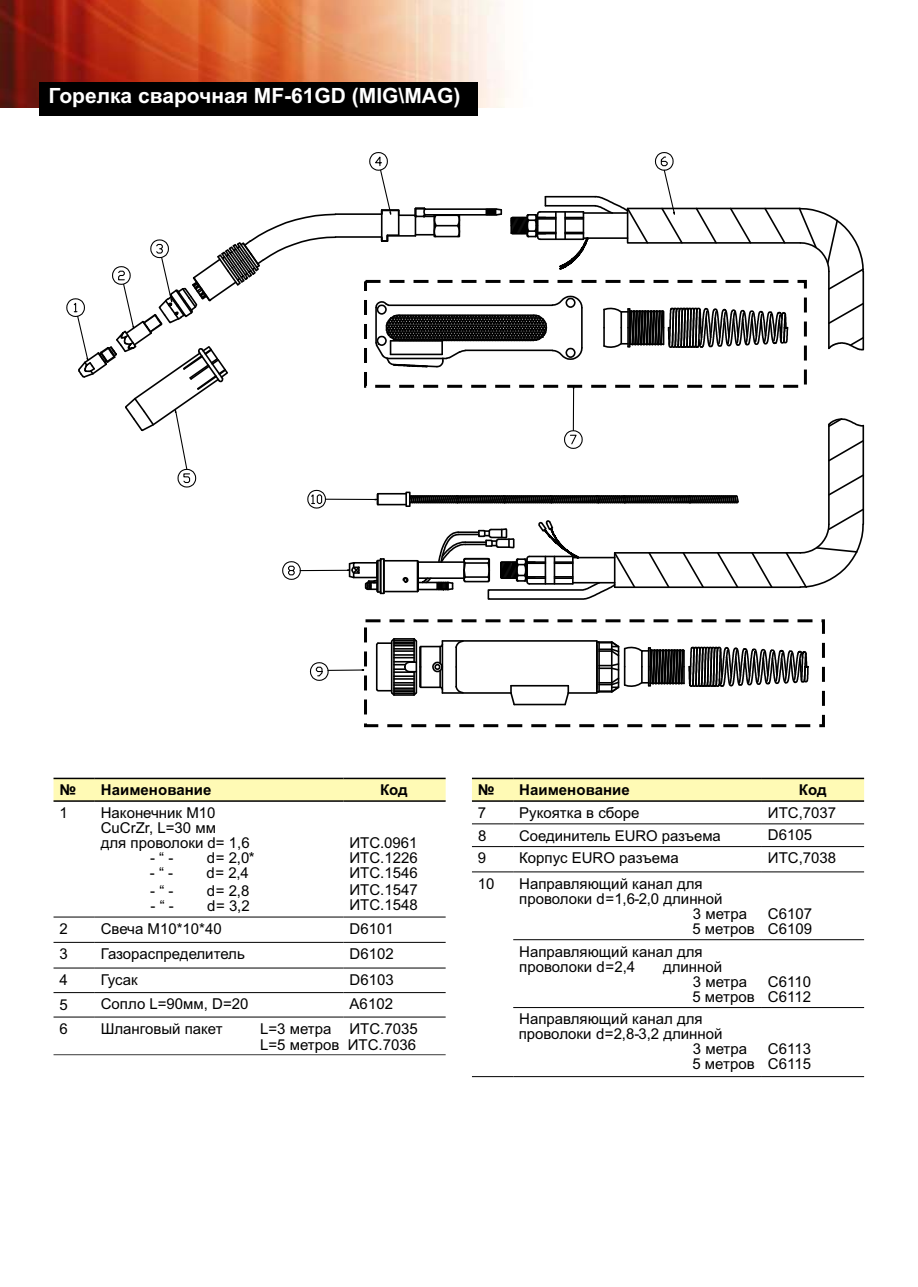
<style>
.page{position:relative;width:918px;height:1287px;background:#fff}
.page>*{position:absolute;margin:0;border:0;box-sizing:border-box;transform-origin:0 0}
.t1{font:700 21px "Arial";color:#fff}
.t2{font:15px/15px "Arial";color:#000}
.t3{font:700 15px "Arial";color:#000}
.t4{font:14.85px "Arial";color:#000}
</style>
<div class="page">
<img style="left:0;top:0;width:505px;height:108px">
<div style="left:39px;top:82px;width:439px;height:33px;background:#000"></div>
<hr style="left:615px;top:552px;width:185px;height:2px;background:#000">
<hr style="left:615px;top:586px;width:185px;height:2px;background:#000">
<hr style="left:828px;top:424px;width:2px;height:100px;background:#000">
<hr style="left:862px;top:426px;width:2px;height:98px;background:#000">
<hr style="left:455px;top:647px;width:2px;height:20px;background:#000">
<hr style="left:442px;top:640px;width:155px;height:2px;background:#000">
<hr style="left:442px;top:692px;width:69px;height:2px;background:#000">
<hr style="left:568px;top:692px;width:29px;height:2px;background:#000">
<hr style="left:514px;top:704px;width:51px;height:1px;background:#000">
<hr style="left:455px;top:667px;width:2px;height:20px;background:#000">
<svg style="left:454px;top:685px;width:11px;height:9px"></svg>
<svg style="left:454px;top:640px;width:11px;height:9px"></svg>
<svg style="left:509px;top:686px;width:7px;height:20px"></svg>
<svg style="left:563px;top:686px;width:7px;height:20px"></svg>
<hr style="left:511px;top:685px;width:57px;height:2px;background:#000">
<svg style="left:375px;top:638px;width:69px;height:58px"></svg>
<svg style="left:595px;top:640px;width:214px;height:54px"></svg>
<svg style="left:647px;top:553px;width:24px;height:36px"></svg>
<svg style="left:681px;top:553px;width:24px;height:36px"></svg>
<svg style="left:716px;top:553px;width:24px;height:36px"></svg>
<svg style="left:750px;top:553px;width:24px;height:36px"></svg>
<svg style="left:828px;top:418px;width:37px;height:10px"></svg>
<svg style="left:828px;top:439px;width:37px;height:24px"></svg>
<svg style="left:828px;top:473px;width:37px;height:24px"></svg>
<svg style="left:784px;top:507px;width:81px;height:82px"></svg>
<hr style="left:336px;top:236px;width:46px;height:2px;background:#000">
<hr style="left:336px;top:213px;width:46px;height:2px;background:#000">
<svg style="left:347px;top:520px;width:290px;height:80px"></svg>
<hr style="left:300px;top:570px;width:48px;height:1px;background:#000">
<svg style="left:309px;top:662px;width:20px;height:19px"></svg>
<hr style="left:328px;top:669px;width:34px;height:2px;background:#000">
<svg style="left:369px;top:152px;width:496px;height:216px"></svg>
<svg style="left:66px;top:213px;width:271px;height:296px"></svg>
<svg style="left:564px;top:430px;width:19px;height:19px"></svg>
<hr style="left:573px;top:389px;width:1px;height:42px;background:#000">
<svg style="left:282px;top:561px;width:19px;height:19px"></svg>
<svg style="left:374px;top:491px;width:365px;height:16px"></svg>
<hr style="left:325px;top:499px;width:50px;height:1px;background:#000">
<div style="left:364px;top:280px;width:443px;height:108px;border:3px dashed #000"></div>
<div style="left:364px;top:619px;width:461px;height:108px;border:3px dashed #000"></div>
<div style="left:472px;top:779px;width:392px;height:21px;background:#fffab5"></div>
<hr style="left:472px;top:778px;width:41px;height:1px;background:#000">
<hr style="left:513px;top:778px;width:249px;height:1px;background:#000">
<hr style="left:762px;top:778px;width:102px;height:1px;background:#000">
<hr style="left:472px;top:800px;width:41px;height:2px;background:#000">
<hr style="left:513px;top:800px;width:249px;height:2px;background:#000">
<hr style="left:762px;top:800px;width:102px;height:2px;background:#000">
<hr style="left:472px;top:823px;width:41px;height:1px;background:#000">
<hr style="left:513px;top:823px;width:249px;height:1px;background:#000">
<hr style="left:762px;top:823px;width:102px;height:1px;background:#000">
<hr style="left:472px;top:846px;width:41px;height:1px;background:#000">
<hr style="left:513px;top:846px;width:249px;height:1px;background:#000">
<hr style="left:762px;top:846px;width:102px;height:1px;background:#000">
<hr style="left:472px;top:872px;width:41px;height:1px;background:#000">
<hr style="left:513px;top:872px;width:249px;height:1px;background:#000">
<hr style="left:762px;top:872px;width:102px;height:1px;background:#000">
<hr style="left:513px;top:939px;width:249px;height:1px;background:#000">
<hr style="left:762px;top:939px;width:102px;height:1px;background:#000">
<hr style="left:472px;top:1076px;width:41px;height:1px;background:#000">
<hr style="left:513px;top:1076px;width:249px;height:1px;background:#000">
<hr style="left:762px;top:1076px;width:102px;height:1px;background:#000">
<div style="left:54px;top:779px;width:392px;height:21px;background:#fffab5"></div>
<hr style="left:54px;top:778px;width:41px;height:1px;background:#000">
<hr style="left:95px;top:778px;width:249px;height:1px;background:#000">
<hr style="left:344px;top:778px;width:102px;height:1px;background:#000">
<hr style="left:54px;top:917px;width:41px;height:1px;background:#000">
<hr style="left:95px;top:917px;width:249px;height:1px;background:#000">
<hr style="left:344px;top:917px;width:102px;height:1px;background:#000">
<hr style="left:54px;top:1054px;width:392px;height:1px;background:#000">
<hr style="left:54px;top:942px;width:41px;height:1px;background:#000">
<hr style="left:95px;top:942px;width:249px;height:1px;background:#000">
<hr style="left:344px;top:942px;width:102px;height:1px;background:#000">
<hr style="left:54px;top:968px;width:41px;height:1px;background:#000">
<hr style="left:95px;top:968px;width:249px;height:1px;background:#000">
<hr style="left:344px;top:968px;width:102px;height:1px;background:#000">
<hr style="left:54px;top:992px;width:41px;height:1px;background:#000">
<hr style="left:95px;top:992px;width:249px;height:1px;background:#000">
<hr style="left:344px;top:992px;width:102px;height:1px;background:#000">
<hr style="left:54px;top:1017px;width:41px;height:1px;background:#000">
<hr style="left:95px;top:1017px;width:249px;height:1px;background:#000">
<hr style="left:344px;top:1017px;width:102px;height:1px;background:#000">
<hr style="left:513px;top:1007px;width:249px;height:1px;background:#000">
<hr style="left:762px;top:1007px;width:102px;height:1px;background:#000">
<hr style="left:54px;top:800px;width:41px;height:2px;background:#000">
<hr style="left:95px;top:800px;width:249px;height:2px;background:#000">
<hr style="left:344px;top:800px;width:102px;height:2px;background:#000">
<h1 class="t1" style="left:49px;top:88px;width:413px">Горелка сварочная MF-61GD (MIG\MAG)</h1>
<p class="t3" style="left:60px;top:784px;width:18px">№</p>
<p class="t3" style="left:101px;top:784px;width:112px">Наименование</p>
<p class="t3" style="left:380px;top:784px;width:29px">Код</p>
<p class="t2" style="left:59px;top:806px;width:10px">1</p>
<p class="t2" style="left:101px;top:806px;width:150px">Наконечник М10<br>CuCrZr, L=30 мм<br>для проволоки d= 1,6</p>
<p class="t2" style="left:150px;top:851px;width:25px">- “ -</p>
<p class="t2" style="left:207px;top:851px;width:49px">d= 2,0*</p>
<p class="t2" style="left:150px;top:866px;width:25px">- “ -</p>
<p class="t2" style="left:207px;top:866px;width:44px">d= 2,4</p>
<p class="t2" style="left:150px;top:885px;width:25px">- “ -</p>
<p class="t2" style="left:207px;top:885px;width:44px">d= 2,8</p>
<p class="t2" style="left:151px;top:900px;width:25px">- “ -</p>
<p class="t2" style="left:207px;top:900px;width:44px">d= 3,2</p>
<p class="t2" style="left:350px;top:836px;width:70px;text-align:justify">ИТС.0961<br>ИТС.1226<br>ИТС.1546</p>
<p class="t2" style="left:350px;top:884px;width:70px">ИТС.1547<br>ИТС.1548</p>
<p class="t2" style="left:60px;top:922px;width:10px">2</p>
<p class="t2" style="left:101px;top:922px;width:123px">Свеча М10*10*40</p>
<p class="t2" style="left:350px;top:922px;width:46px">D6101</p>
<p class="t2" style="left:60px;top:947px;width:10px">3</p>
<p class="t2" style="left:101px;top:948px;width:146px">Газораспределитель</p>
<p class="t2" style="left:350px;top:948px;width:46px">D6102</p>
<p class="t2" style="left:60px;top:973px;width:10px">4</p>
<p class="t2" style="left:101px;top:973px;width:38px">Гусак</p>
<p class="t2" style="left:350px;top:973px;width:46px">D6103</p>
<p class="t2" style="left:60px;top:998px;width:10px">5</p>
<p class="t2" style="left:101px;top:998px;width:149px">Сопло L=90мм, D=20</p>
<p class="t2" style="left:350px;top:998px;width:45px">А6102</p>
<p class="t2" style="left:60px;top:1023px;width:10px">6</p>
<p class="t2" style="left:101px;top:1022px;width:123px">Шланговый пакет</p>
<p class="t2" style="left:260px;top:1022px;width:159px;line-height:16.2px">L=3 метра ИТС.7035<br>L=5 метров ИТС.7036</p>
<p class="t3" style="left:478px;top:784px;width:18px">№</p>
<p class="t3" style="left:519px;top:784px;width:112px">Наименование</p>
<p class="t3" style="left:799px;top:784px;width:29px">Код</p>
<p class="t2" style="left:478px;top:806px;width:10px">7</p>
<p class="t2" style="left:519px;top:807px;width:122px">Рукоятка в сборе</p>
<p class="t2" style="left:768px;top:806px;width:70px">ИТС,7037</p>
<p class="t2" style="left:478px;top:830px;width:10px">8</p>
<p class="t4" style="left:519px;top:830px;width:203px">Соединитель EURO разъема</p>
<p class="t2" style="left:768px;top:829px;width:46px">D6105</p>
<p class="t2" style="left:478px;top:852px;width:10px">9</p>
<p class="t2" style="left:519px;top:852px;width:161px">Корпус EURO разъема</p>
<p class="t2" style="left:768px;top:852px;width:70px">ИТС,7038</p>
<p class="t2" style="left:478px;top:877px;width:18px">10</p>
<p class="t2" style="left:519px;top:877px;width:185px">Направляющий канал для</p>
<p class="t2" style="left:519px;top:892px;width:205px">проволоки d=1,6-2,0 длинной</p>
<p class="t2" style="left:693px;top:907px;width:56px">3 метра</p>
<p class="t2" style="left:692px;top:922px;width:64px">5 метров</p>
<p class="t2" style="left:768px;top:907px;width:46px">С6107<br>С6109</p>
<p class="t2" style="left:519px;top:945px;width:185px">Направляющий канал для проволоки d=2,4</p>
<p class="t2" style="left:692px;top:960px;width:64px;text-indent:-29px">длинной<br>3 метра<br>5 метров</p>
<p class="t2" style="left:519px;top:1013px;width:185px">Направляющий канал для</p>
<p class="t2" style="left:519px;top:1028px;width:205px">проволоки d=2,8-3,2 длинной</p>
<p class="t2" style="left:693px;top:1043px;width:56px">3 метра</p>
<p class="t2" style="left:692px;top:1058px;width:64px">5 метров</p>
<p class="t2" style="left:768px;top:975px;width:45px">С6110<br>С6112</p>
<p class="t2" style="left:768px;top:1043px;width:45px">С6113<br>С6115</p>
</div>
